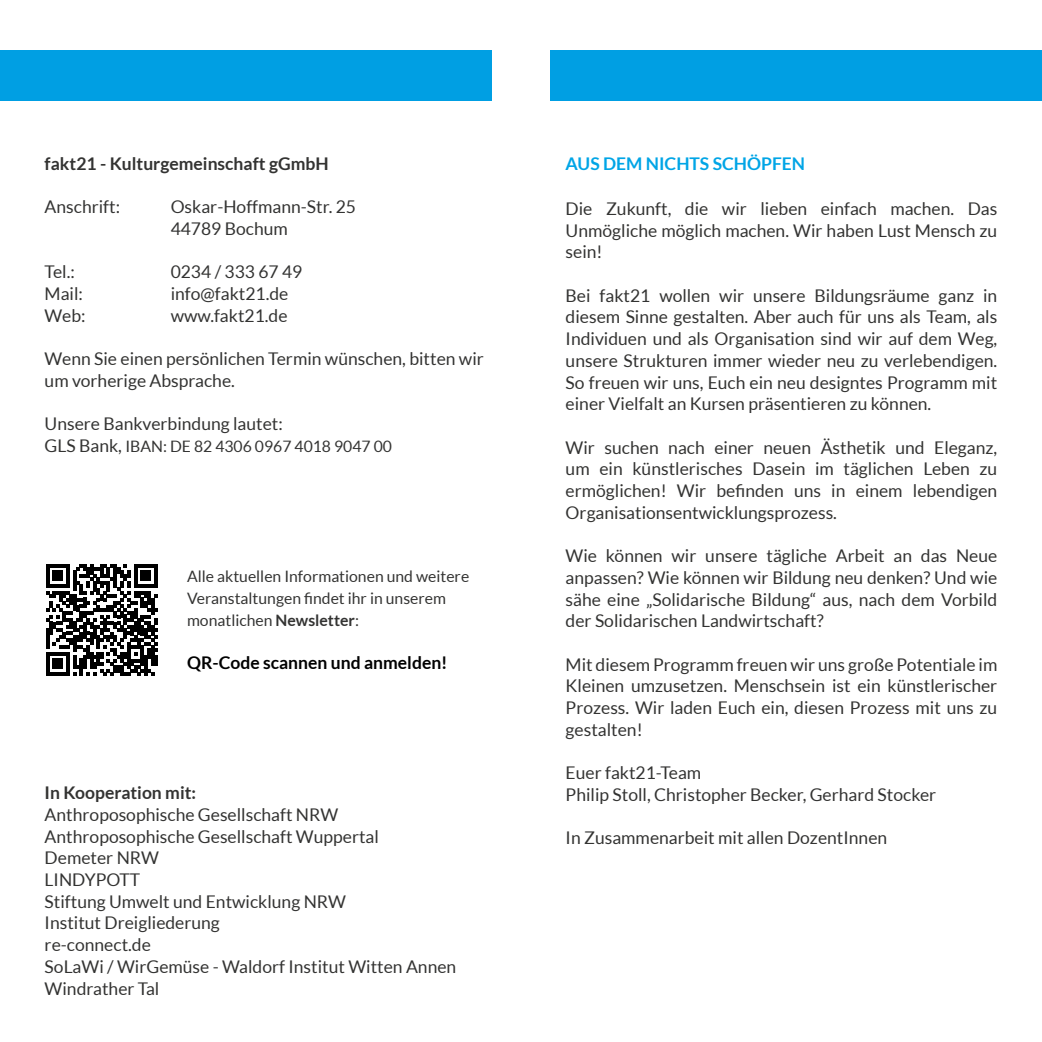
<style>
.page{position:relative;width:1042px;height:1042px;background:#fff}
.page>*{position:absolute;margin:0;border:0;box-sizing:border-box;transform-origin:0 0}
.t1{font:17.5px/21.7px "Lato";color:#333332;text-align:justify}
.t2{font:700 17.5px "Lato";color:#333332}
.t3{font:700 17.5px "Lato";color:#000}
.t4{font:700 17.5px "Lato";color:#00a5e6}
.t5{font:15.75px/21.7px "Lato";color:#333332}
.s1{font-size:17.5px}
.s2{font-weight:700}
</style>
<div class="page">
<hr style="left:500px;top:0;width:1px;height:1042px;background:#33382d">
<hr style="left:475px;top:0;width:2px;height:1042px;background:#33382d">
<div style="left:551px;top:50px;width:491px;height:51px;background:#009fe3"></div>
<div style="left:0;top:50px;width:491px;height:51px;background:#009fe3"></div>
<svg style="left:46px;top:564px;width:112px;height:112px"></svg>
<hr style="left:154px;top:655px;width:4px;height:11px;background:#000">
<p class="t2" style="left:45px;top:153px;width:285px">fakt21 - Kulturgemeinschaft gGmbH</p>
<p class="t1" style="left:45px;top:196px;width:77px">Anschrift:</p>
<p class="t1" style="left:171px;top:196px;width:187px">Oskar-Hoffmann-Str. 25<br>44789 Bochum</p>
<p class="t1" style="left:45px;top:261px;width:32px">Tel.:</p>
<p class="t1" style="left:171px;top:261px;width:133px">0234 / 333 67 49</p>
<p class="t1" style="left:45px;top:283px;width:40px">Mail:</p>
<p class="t1" style="left:171px;top:283px;width:119px">info@fakt21.de</p>
<p class="t1" style="left:45px;top:304px;width:42px">Web:</p>
<p class="t1" style="left:171px;top:304px;width:118px">www.fakt21.de</p>
<p class="t1" style="left:45px;top:348px;width:441px">Wenn Sie einen persönlichen Termin wünschen, bitten wir um vorherige Absprache.</p>
<p class="t1" style="left:45px;top:413px;width:240px">Unsere Bankverbindung lautet:</p>
<p class="t5" style="left:45px;top:435px;width:349px"><span class="s1">GLS Bank,</span> IBAN: DE 82 4306 0967 4018 9047 00</p>
<p class="t5" style="left:187px;top:565px;width:284px">Alle aktuellen Informationen und weitere<br>Veranstaltungen findet ihr in unserem monatlichen <span class="s2">Newsletter</span>:</p>
<p class="t3" style="left:187px;top:653px;width:262px">QR-Code scannen und anmelden!</p>
<p class="t2" style="left:45px;top:783px;width:153px">In Kooperation mit:</p>
<p class="t1" style="left:45px;top:803px;width:413px;text-align:left">Anthroposophische Gesellschaft NRW<br>Anthroposophische Gesellschaft Wuppertal<br>Demeter NRW<br>LINDYPOTT<br>Stiftung Umwelt und Entwicklung NRW<br>Institut Dreigliederung<br>re-connect.de<br>SoLaWi / WirGemüse - Waldorf Institut Witten Annen<br>Windrather Tal</p>
<p class="t4" style="left:566px;top:153px;width:241px">AUS DEM NICHTS SCHÖPFEN</p>
<p class="t1" style="left:566px;top:198px;width:433px">Die Zukunft, die wir lieben einfach machen. Das Unmögliche möglich machen. Wir haben Lust Mensch zu sein!</p>
<p class="t1" style="left:566px;top:284px;width:433px">Bei fakt21 wollen wir unsere Bildungsräume ganz in diesem Sinne gestalten. Aber auch für uns als Team, als Individuen und als Organisation sind wir auf dem Weg, unsere Strukturen immer wieder neu zu verlebendigen.<br>So freuen wir uns, Euch ein neu designtes Programm mit einer Vielfalt an Kursen präsentieren zu können.</p>
<p class="t1" style="left:566px;top:436px;width:433px">Wir suchen nach einer neuen Ästhetik und Eleganz, um ein künstlerisches Dasein im täglichen Leben zu ermöglichen! Wir befinden uns in einem lebendigen Organisationsentwicklungsprozess.</p>
<p class="t1" style="left:566px;top:545px;width:433px">Wie können wir unsere tägliche Arbeit an das Neue anpassen? Wie können wir Bildung neu denken? Und wie sähe eine „Solidarische Bildung“ aus, nach dem Vorbild der Solidarischen Landwirtschaft?</p>
<p class="t1" style="left:566px;top:653px;width:433px">Mit diesem Programm freuen wir uns große Potentiale im Kleinen umzusetzen. Menschsein ist ein künstlerischer Prozess. Wir laden Euch ein, diesen Prozess mit uns zu gestalten!</p>
<p class="t1" style="left:566px;top:762px;width:372px">Euer fakt21-Team<br>Philip Stoll, Christopher Becker, Gerhard Stocker</p>
<p class="t1" style="left:566px;top:827px;width:323px">In Zusammenarbeit mit allen DozentInnen</p>
</div>
